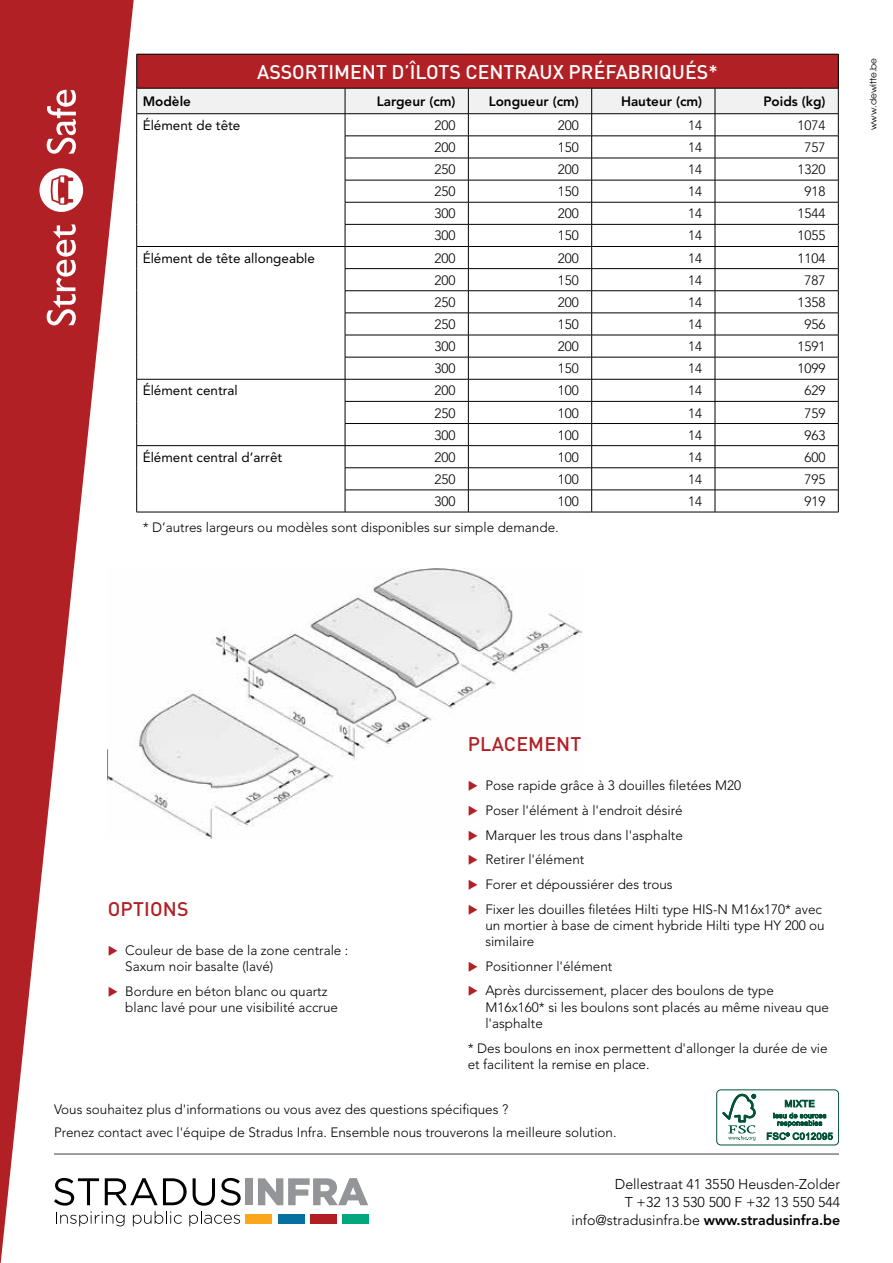
<style>
.page{position:relative;width:893px;height:1263px;background:#fff}
.page>*{position:absolute;margin:0;border:0;box-sizing:border-box;transform-origin:0 0}
.t1{font:500 19.5px "DINOT";color:#fff}
.t2{font:500 19.5px "DINOT";letter-spacing:.01em;color:#b12024}
.t3{font:300 14.1px/18.3px "Avenir LT";color:#000;text-align:right}
.t4{font:300 13.5px/16.2px "Avenir LT";color:#000}
.t5{font:13.5px "Avenir LT";color:#000}
.t6{font:800 13.5px "Avenir LT";color:#000}
.t7{font:9px "Avant Garde";color:#000}
.s1{color:#b12024}
.s2{font-weight:800}
</style>
<div class="page">
<div style="left:716px;top:1089px;width:123px;height:56px;border:1px solid #005336;border-radius:4px"></div>
<svg style="left:722px;top:1094px;width:34px;height:46px"></svg>
<svg style="left:767px;top:1099px;width:66px;height:41px"></svg>
<div style="left:137px;top:54px;width:701px;height:34px;background:#b12024"></div>
<hr style="left:136px;top:54px;width:209px;height:1px;background:#000">
<hr style="left:345px;top:54px;width:123px;height:1px;background:#000">
<hr style="left:468px;top:54px;width:124px;height:1px;background:#000">
<hr style="left:592px;top:54px;width:123px;height:1px;background:#000">
<hr style="left:715px;top:54px;width:123px;height:1px;background:#000">
<hr style="left:838px;top:54px;width:1px;height:34px;background:#000">
<svg style="left:140px;top:88px;width:699px;height:424px"></svg>
<hr style="left:136px;top:512px;width:209px;height:1px;background:#000">
<hr style="left:345px;top:512px;width:123px;height:1px;background:#000">
<hr style="left:468px;top:512px;width:124px;height:1px;background:#000">
<hr style="left:592px;top:512px;width:123px;height:1px;background:#000">
<hr style="left:715px;top:512px;width:123px;height:1px;background:#000">
<img style="left:140px;top:568px;width:441px;height:270px">
<hr style="left:54px;top:1153px;width:785px;height:2px;background:#939598">
<div style="left:246px;top:1178px;width:7px;height:27px;background:#939598"></div>
<svg style="left:258px;top:1178px;width:110px;height:27px"></svg>
<div style="left:343px;top:1214px;width:26px;height:10px;background:#03a77e"></div>
<div style="left:310px;top:1214px;width:26px;height:10px;background:#b11f24"></div>
<div style="left:246px;top:1214px;width:26px;height:10px;background:#faa71c"></div>
<div style="left:278px;top:1214px;width:26px;height:10px;background:#0670a1"></div>
<svg style="left:140px;top:1178px;width:101px;height:48px"></svg>
<svg style="left:0;top:0;width:140px;height:1263px"></svg>
<svg style="left:39px;top:168px;width:44px;height:44px"></svg>
<svg style="left:47px;top:90px;width:29px;height:64px"></svg>
<svg style="left:47px;top:224px;width:29px;height:101px"></svg>
<h1 class="t1" style="left:257px;top:58px;width:462px">ASSORTIMENT D’ÎLOTS CENTRAUX PRÉFABRIQUÉS*</h1>
<p class="t6" style="left:143px;top:93px;width:50px">Modèle</p>
<p class="t6" style="left:377px;top:93px;width:80px">Largeur (cm)</p>
<p class="t6" style="left:489px;top:93px;width:92px">Longueur (cm)</p>
<p class="t6" style="left:621px;top:93px;width:83px">Hauteur (cm)</p>
<p class="t6" style="left:763px;top:93px;width:64px">Poids (kg)</p>
<p class="t5" style="left:143px;top:117px;width:99px">Élément de tête</p>
<p class="t4" style="left:435px;top:117px;width:23px">200</p>
<p class="t4" style="left:558px;top:117px;width:23px">200</p>
<p class="t4" style="left:688px;top:117px;width:16px">14</p>
<p class="t4" style="left:797px;top:117px;width:30px">1074</p>
<p class="t4" style="left:435px;top:139px;width:23px">200</p>
<p class="t4" style="left:558px;top:139px;width:23px">150</p>
<p class="t4" style="left:688px;top:139px;width:16px">14</p>
<p class="t4" style="left:804px;top:139px;width:23px">757</p>
<p class="t4" style="left:435px;top:161px;width:23px">250</p>
<p class="t4" style="left:558px;top:161px;width:23px">200</p>
<p class="t4" style="left:688px;top:161px;width:16px">14</p>
<p class="t4" style="left:797px;top:161px;width:30px">1320</p>
<p class="t4" style="left:435px;top:184px;width:23px">250</p>
<p class="t4" style="left:558px;top:184px;width:23px">150</p>
<p class="t4" style="left:688px;top:184px;width:16px">14</p>
<p class="t4" style="left:804px;top:184px;width:23px">918</p>
<p class="t4" style="left:435px;top:206px;width:23px">300</p>
<p class="t4" style="left:558px;top:206px;width:23px">200</p>
<p class="t4" style="left:688px;top:206px;width:16px">14</p>
<p class="t4" style="left:797px;top:206px;width:30px">1544</p>
<p class="t4" style="left:435px;top:228px;width:23px">300</p>
<p class="t4" style="left:558px;top:228px;width:23px">150</p>
<p class="t4" style="left:688px;top:228px;width:16px">14</p>
<p class="t4" style="left:797px;top:228px;width:30px">1055</p>
<p class="t5" style="left:143px;top:250px;width:174px">Élément de tête allongeable</p>
<p class="t4" style="left:435px;top:250px;width:23px">200</p>
<p class="t4" style="left:558px;top:250px;width:23px">200</p>
<p class="t4" style="left:688px;top:250px;width:16px">14</p>
<p class="t4" style="left:797px;top:250px;width:30px">1104</p>
<p class="t4" style="left:435px;top:272px;width:23px">200</p>
<p class="t4" style="left:558px;top:272px;width:23px">150</p>
<p class="t4" style="left:688px;top:272px;width:16px">14</p>
<p class="t4" style="left:804px;top:272px;width:23px">787</p>
<p class="t4" style="left:435px;top:294px;width:23px">250</p>
<p class="t4" style="left:558px;top:294px;width:23px">200</p>
<p class="t4" style="left:688px;top:294px;width:16px">14</p>
<p class="t4" style="left:797px;top:294px;width:30px">1358</p>
<p class="t4" style="left:435px;top:316px;width:23px">250</p>
<p class="t4" style="left:558px;top:316px;width:23px">150</p>
<p class="t4" style="left:688px;top:316px;width:16px">14</p>
<p class="t4" style="left:804px;top:316px;width:23px">956</p>
<p class="t4" style="left:435px;top:338px;width:23px">300</p>
<p class="t4" style="left:558px;top:338px;width:23px">200</p>
<p class="t4" style="left:688px;top:338px;width:16px">14</p>
<p class="t4" style="left:797px;top:338px;width:30px">1591</p>
<p class="t4" style="left:435px;top:361px;width:23px">300</p>
<p class="t4" style="left:558px;top:361px;width:23px">150</p>
<p class="t4" style="left:688px;top:361px;width:16px">14</p>
<p class="t4" style="left:797px;top:361px;width:30px">1099</p>
<p class="t5" style="left:143px;top:383px;width:97px">Élément central</p>
<p class="t4" style="left:435px;top:383px;width:23px">200</p>
<p class="t4" style="left:558px;top:383px;width:23px">100</p>
<p class="t4" style="left:688px;top:383px;width:16px">14</p>
<p class="t4" style="left:804px;top:383px;width:23px">629</p>
<p class="t4" style="left:435px;top:405px;width:23px">250</p>
<p class="t4" style="left:558px;top:405px;width:23px">100</p>
<p class="t4" style="left:688px;top:405px;width:16px">14</p>
<p class="t4" style="left:804px;top:405px;width:23px">759</p>
<p class="t4" style="left:435px;top:427px;width:23px">300</p>
<p class="t4" style="left:558px;top:427px;width:23px">100</p>
<p class="t4" style="left:688px;top:427px;width:16px">14</p>
<p class="t4" style="left:804px;top:427px;width:23px">963</p>
<p class="t5" style="left:143px;top:449px;width:141px">Élément central d’arrêt</p>
<p class="t4" style="left:435px;top:449px;width:23px">200</p>
<p class="t4" style="left:558px;top:449px;width:23px">100</p>
<p class="t4" style="left:688px;top:449px;width:16px">14</p>
<p class="t4" style="left:804px;top:449px;width:23px">600</p>
<p class="t4" style="left:435px;top:471px;width:23px">250</p>
<p class="t4" style="left:558px;top:471px;width:23px">100</p>
<p class="t4" style="left:688px;top:471px;width:16px">14</p>
<p class="t4" style="left:804px;top:471px;width:23px">795</p>
<p class="t4" style="left:435px;top:493px;width:23px">300</p>
<p class="t4" style="left:558px;top:493px;width:23px">100</p>
<p class="t4" style="left:688px;top:493px;width:16px">14</p>
<p class="t4" style="left:804px;top:493px;width:23px">919</p>
<p class="t4" style="left:143px;top:519px;width:417px">* D’autres largeurs ou modèles sont disponibles sur simple demande.</p>
<p class="t7" style="left:868px;top:130px;width:74px;rotate:-90deg">www.dewitte.be</p>
<h1 class="t2" style="left:108px;top:896px;width:82px">OPTIONS</h1>
<p class="t4" style="left:125px;top:942px;width:225px;text-indent:-18px"><span class="s1">◆</span> Couleur de base de la zone centrale :<br>Saxum noir basalte (lavé)</p>
<p class="t4" style="left:125px;top:983px;width:214px;text-indent:-18px"><span class="s1">◆</span> Bordure en béton blanc ou quartz blanc lavé pour une visibilité accrue</p>
<h1 class="t2" style="left:468px;top:731px;width:115px">PLACEMENT</h1>
<p class="t4" style="left:468px;top:777px;width:275px"><span class="s1">◆</span> Pose rapide grâce à 3 douilles filetées M20</p>
<p class="t4" style="left:468px;top:802px;width:216px"><span class="s1">◆</span> Poser l'élément à l'endroit désiré</p>
<p class="t4" style="left:468px;top:827px;width:217px"><span class="s1">◆</span> Marquer les trous dans l'asphalte</p>
<p class="t4" style="left:468px;top:851px;width:118px"><span class="s1">◆</span> Retirer l'élément</p>
<p class="t4" style="left:468px;top:876px;width:206px"><span class="s1">◆</span> Forer et dépoussiérer des trous</p>
<p class="t4" style="left:485px;top:901px;width:341px;text-indent:-18px"><span class="s1">◆</span> Fixer les douilles filetées Hilti type HIS-N M16x170* avec un mortier à base de ciment hybride Hilti type HY 200 ou similaire</p>
<p class="t4" style="left:468px;top:958px;width:146px"><span class="s1">◆</span> Positionner l'élément</p>
<p class="t4" style="left:485px;top:983px;width:345px;text-indent:-18px"><span class="s1">◆</span> Après durcissement, placer des boulons de type<br>M16x160* si les boulons sont placés au même niveau que l'asphalte</p>
<p class="t4" style="left:468px;top:1040px;width:361px">* Des boulons en inox permettent d'allonger la durée de vie et facilitent la remise en place.</p>
<p class="t4" style="left:54px;top:1098px;width:564px;line-height:22.5px">Vous souhaitez plus d'informations ou vous avez des questions spécifiques ?<br>Prenez contact avec l'équipe de Stradus Infra. Ensemble nous trouverons la meilleure solution.</p>
<p class="t3" style="left:572px;top:1174px;width:270px">Dellestraat 41 3550 Heusden-Zolder<br>T +32 13 530 500 F +32 13 550 544 info@stradusinfra.be <span class="s2">www.stradusinfra.be</span></p>
</div>
